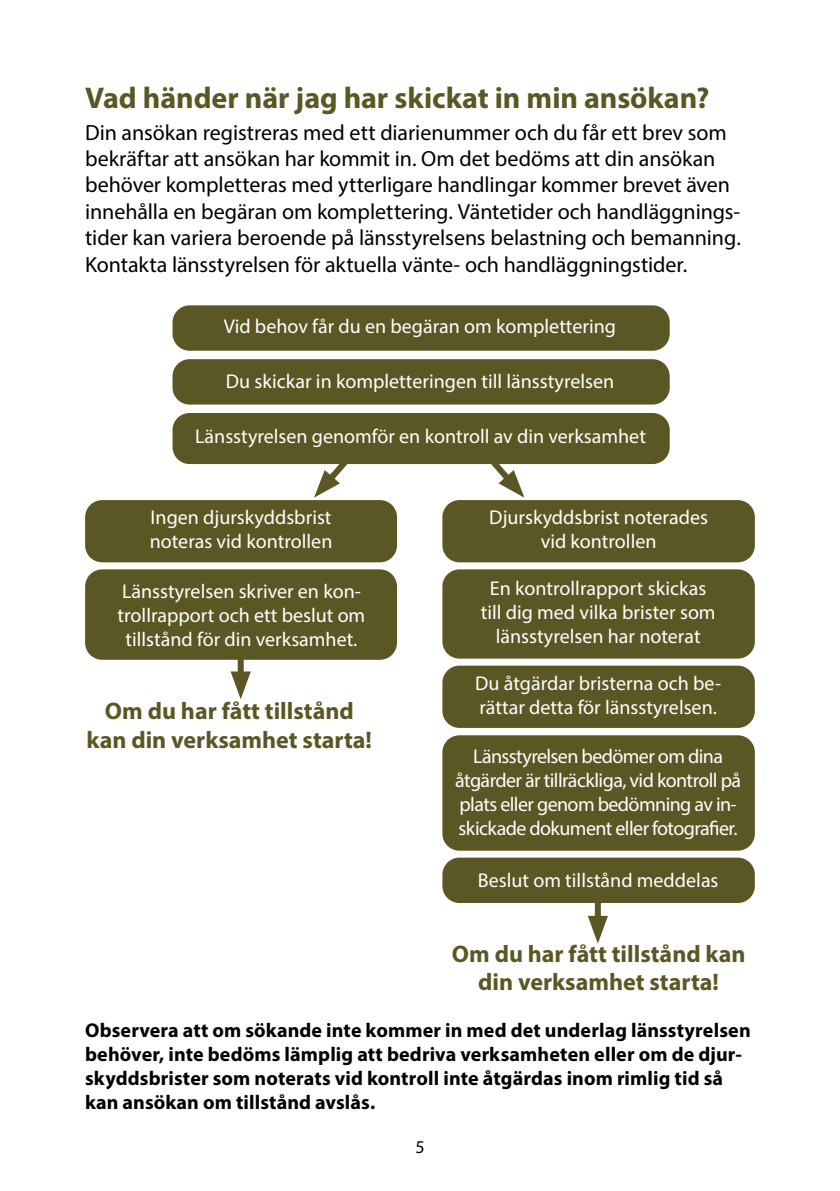
<style>
.page{position:relative;width:840px;height:1191px;background:#fff}
.page>*{position:absolute;margin:0;border:0;box-sizing:border-box;transform-origin:0 0}
.Rubrik_1{font:700 30px "Myriad Pro";letter-spacing:-.005em;color:#5a5724}
.t1{font:700 24px/28.8px "Myriad Pro";color:#5a5724;text-align:center}
.Brödtext{font:22px/26.4px "Myriad Pro";letter-spacing:-.005em;color:#000}
.t2{font:20px/24px "Myriad Pro";color:#fff}
.Brödtext-2{font:700 20px/24px "Myriad Pro";letter-spacing:.005em;color:#000}
.t3{font:20px/24px "Myriad Pro";letter-spacing:-.03em;color:#fff;text-align:center}
.t4{font:18px "Myriad Pro";color:#000}
</style>
<div class="page">
<div style="left:172px;top:305px;width:497px;height:46px;background:#5a5724;border-radius:17px"></div>
<div style="left:172px;top:359px;width:497px;height:45px;background:#5a5724;border-radius:17px"></div>
<div style="left:172px;top:413px;width:497px;height:51px;background:#5a5724;border-radius:17px"></div>
<div style="left:85px;top:500px;width:312px;height:62px;background:#5a5724;border-radius:17px"></div>
<div style="left:442px;top:500px;width:312px;height:62px;background:#5a5724;border-radius:17px"></div>
<div style="left:442px;top:569px;width:312px;height:89px;background:#5a5724;border-radius:17px"></div>
<div style="left:442px;top:665px;width:312px;height:63px;background:#5a5724;border-radius:17px"></div>
<div style="left:442px;top:735px;width:312px;height:115px;background:#5a5724;border-radius:17px"></div>
<svg style="left:314px;top:464px;width:40px;height:33px"></svg>
<div style="left:85px;top:569px;width:312px;height:91px;background:#5a5724;border-radius:17px"></div>
<div style="left:442px;top:857px;width:312px;height:46px;background:#5a5724;border-radius:17px"></div>
<svg style="left:483px;top:464px;width:41px;height:33px"></svg>
<div style="left:237px;top:650px;width:6px;height:32px;background:#5a5724"></div>
<svg style="left:230px;top:671px;width:21px;height:28px"></svg>
<div style="left:594px;top:894px;width:6px;height:33px;background:#5a5724"></div>
<svg style="left:587px;top:916px;width:20px;height:27px"></svg>
<h1 class="Rubrik_1" style="left:85px;top:78px;width:625px">Vad händer när jag har skickat in min ansökan?</h1>
<p class="Brödtext" style="left:85px;top:119px;width:657px">Din ansökan registreras med ett diarienummer och du får ett brev som bekräftar att ansökan har kommit in. Om det bedöms att din ansökan behöver kompletteras med ytterligare handlingar kommer brevet även innehålla en begäran om komplettering. Väntetider och handläggnings&shy;tider kan variera beroende på länsstyrelsens belastning och bemanning.<br>Kontakta länsstyrelsen för aktuella vänte- och handläggningstider.</p>
<p class="t2" style="left:224px;top:313px;width:393px">Vid behov får du en begäran om komplettering</p>
<p class="t2" style="left:226px;top:369px;width:389px">Du skickar in kompletteringen till länsstyrelsen</p>
<p class="t2" style="left:195px;top:424px;width:452px">Länsstyrelsen genomför en kontroll av din verksamhet</p>
<p class="t2" style="left:150px;top:505px;width:184px">Ingen djurskyddsbrist noteras vid kontrollen</p>
<p class="t2" style="left:489px;top:505px;width:220px">Djurskyddsbrist noterades</p>
<p class="t2" style="left:540px;top:529px;width:117px">vid kontrollen</p>
<p class="t2" style="left:480px;top:576px;width:236px;text-align:center">En kontrollrapport skickas till dig med vilka brister som länsstyrelsen har noterat</p>
<p class="t2" style="left:475px;top:671px;width:247px">Du åtgärdar bristerna och be&shy;rättar detta för länsstyrelsen.</p>
<p class="t3" style="left:455px;top:743px;width:287px">Länsstyrelsen bedömer om dina åtgärder är tillräckliga, vid kontroll på plats eller genom bedömning av in&shy;skickade dokument eller fotografier.</p>
<p class="t2" style="left:118px;top:579px;width:249px;text-align:center">Länsstyrelsen skriver en kon&shy;trollrapport och ett beslut om tillstånd för din verksamhet.</p>
<p class="t1" style="left:87px;top:696px;width:287px">Om du har fått tillstånd kan din verksamhet starta!</p>
<p class="t2" style="left:477px;top:868px;width:242px">Beslut om tillstånd meddelas</p>
<p class="t1" style="left:451px;top:938px;width:295px">Om du har fått tillstånd kan din verksamhet starta!</p>
<p class="Brödtext-2" style="left:85px;top:1017px;width:666px">Observera att om sökande inte kommer in med det underlag länsstyrelsen behöver, inte bedöms lämplig att bedriva verksamheten eller om de djur&shy;skyddsbrister som noterats vid kontroll inte åtgärdas inom rimlig tid så kan ansökan om tillstånd avslås.</p>
<p class="t4" style="left:415px;top:1136px;width:11px">5</p>
</div>
